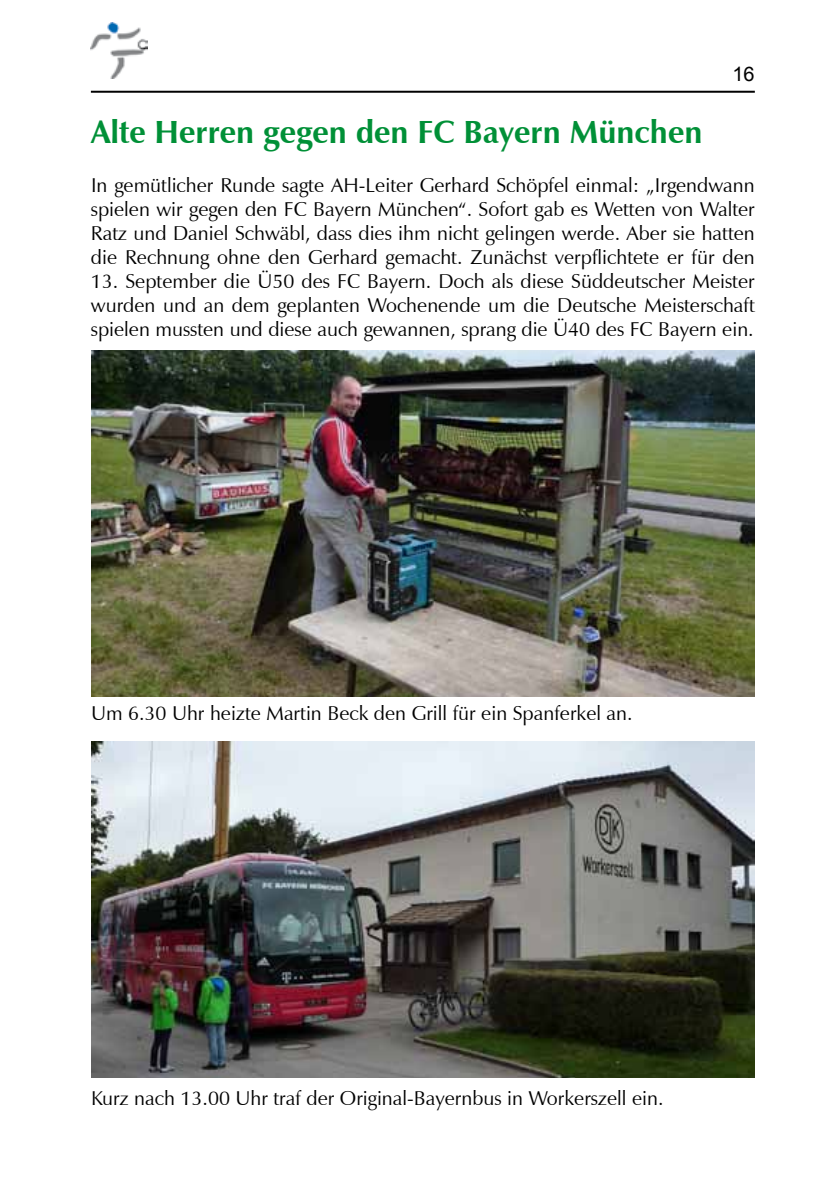
<style>
.page{position:relative;width:840px;height:1191px;background:#fff}
.page>*{position:absolute;margin:0;border:0;box-sizing:border-box;transform-origin:0 0}
.t1{font:700 32px "Zapf Humanist 601 BT";color:#009037}
.t2{font:20px/24px "Zapf Humanist 601 BT";color:#000;text-align:justify}
.t3{font:20px "Arial";color:#000}
</style>
<div class="page">
<hr style="left:91px;top:91px;width:663px;height:2px;background:#000">
<img style="left:91px;top:22px;width:56px;height:57px">
<img style="left:91px;top:350px;width:663px;height:346px">
<img style="left:91px;top:741px;width:663px;height:336px">
<p class="t3" style="left:732px;top:61px;width:24px">16</p>
<h1 class="t1" style="left:91px;top:113px;width:612px">Alte Herren gegen den FC Bayern München</h1>
<p class="t2" style="left:91px;top:173px;width:665px">In gemütlicher Runde sagte AH-Leiter Gerhard Schöpfel einmal: „Irgendwann spielen wir gegen den FC Bayern München“. Sofort gab es Wetten von Walter Ratz und Daniel Schwäbl, dass dies ihm nicht gelingen werde. Aber sie hatten die Rechnung ohne den Gerhard gemacht. Zunächst verpflichtete er für den</p>
<p class="t2" style="left:91px;top:269px;width:665px">13. September die Ü50 des FC Bayern. Doch als diese Süddeutscher Meister wurden und an dem geplanten Wochenende um die Deutsche Meisterschaft spielen mussten und diese auch gewannen, sprang die Ü40 des FC Bayern ein.</p>
<p class="t2" style="left:91px;top:701px;width:543px">Um 6.30 Uhr heizte Martin Beck den Grill für ein Spanferkel an.</p>
<p class="t2" style="left:91px;top:1086px;width:573px">Kurz nach 13.00 Uhr traf der Original-Bayernbus in Workerszell ein.</p>
</div>
